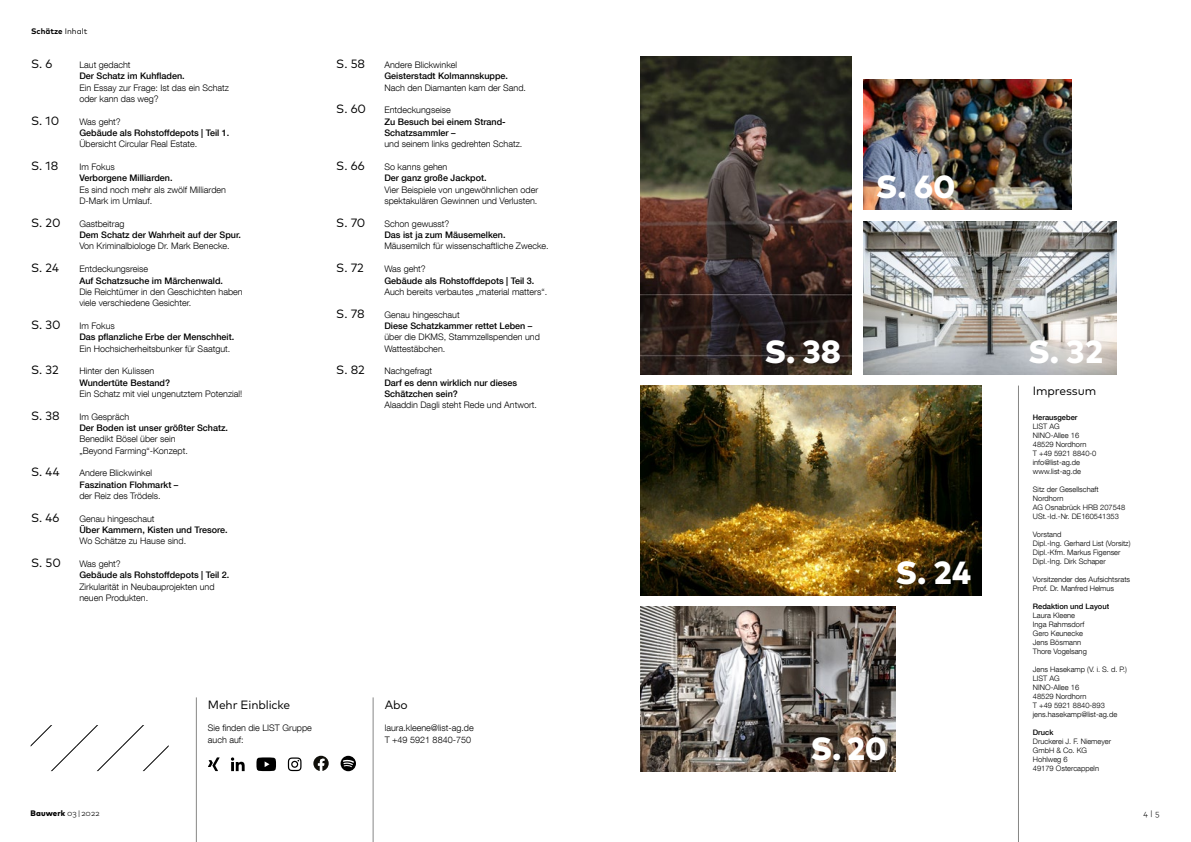
<style>
.page{position:relative;width:1191px;height:842px;background:#fff}
.page>*{position:absolute;margin:0;border:0;box-sizing:border-box;transform-origin:0 0}
.t1{font:800 32px "Mark Pro";color:#fff}
.t2{font:12px "Mark Pro";letter-spacing:-.01em;color:#000}
.t3{font:300 9px/11.3px "Helvetica Neue LT Com";color:#000}
.t4{font:500 9px/11.3px "Helvetica Neue LT Com";color:#000}
.t5{font:800 8px "Mark Pro";letter-spacing:.01em;color:#000}
.t6{font:700 8px "Mark Pro";color:#000}
.t7{font:300 8px "Mark Pro";color:#000}
.t8{font:300 7.5px/9px "Helvetica Neue LT Com";color:#000}
.t9{font:500 7.5px "Helvetica Neue LT Com";color:#000}
.s1{font-weight:400}
.s2{font-weight:300}
</style>
<div class="page">
<img style="left:863px;top:80px;width:208px;height:130px">
<img style="left:863px;top:221px;width:253px;height:153px">
<img style="left:641px;top:386px;width:340px;height:209px">
<img style="left:641px;top:57px;width:210px;height:317px">
<img style="left:641px;top:607px;width:254px;height:164px">
<hr style="left:373px;top:697px;width:1px;height:145px;background:#878786">
<hr style="left:196px;top:697px;width:1px;height:145px;background:#878786">
<hr style="left:1018px;top:386px;width:1px;height:456px;background:#878786">
<svg style="left:31px;top:725px;width:138px;height:46px"></svg>
<svg style="left:208px;top:757px;width:12px;height:14px"></svg>
<svg style="left:231px;top:757px;width:14px;height:14px"></svg>
<svg style="left:256px;top:757px;width:20px;height:14px"></svg>
<svg style="left:288px;top:757px;width:13px;height:14px"></svg>
<svg style="left:340px;top:756px;width:16px;height:15px"></svg>
<svg style="left:313px;top:756px;width:16px;height:15px"></svg>
<p class="t6" style="left:31px;top:25px;width:58px">Schätze <span class="s1">Inhalt</span></p>
<h2 class="t2" style="left:31px;top:55px;width:23px">S. 6</h2>
<p class="t3" style="left:79px;top:60px;width:53px">Laut gedacht</p>
<p class="t4" style="left:79px;top:72px;width:107px">Der Schatz im Kuhfladen.</p>
<p class="t3" style="left:79px;top:83px;width:151px">Ein Essay zur Frage: Ist das ein Schatz oder kann das weg?</p>
<h2 class="t2" style="left:31px;top:111px;width:29px">S. 10</h2>
<p class="t3" style="left:79px;top:117px;width:43px">Was geht?</p>
<p class="t4" style="left:79px;top:128px;width:151px">Gebäude als Rohstoffdepots | Teil 1.</p>
<p class="t3" style="left:79px;top:140px;width:119px">Übersicht Circular Real Estate.</p>
<h2 class="t2" style="left:31px;top:157px;width:29px">S. 18</h2>
<p class="t3" style="left:79px;top:163px;width:37px">Im Fokus</p>
<p class="t4" style="left:79px;top:174px;width:95px">Verborgene Milliarden.</p>
<p class="t3" style="left:79px;top:185px;width:148px">Es sind noch mehr als zwölf Milliarden<br>D-Mark im Umlauf.</p>
<h2 class="t2" style="left:31px;top:214px;width:31px">S. 20</h2>
<p class="t3" style="left:79px;top:219px;width:47px">Gastbeitrag</p>
<p class="t4" style="left:79px;top:231px;width:163px">Dem Schatz der Wahrheit auf der Spur.</p>
<p class="t3" style="left:79px;top:242px;width:152px">Von Kriminalbiologe Dr. Mark Benecke.</p>
<h2 class="t2" style="left:31px;top:259px;width:29px">S. 24</h2>
<p class="t3" style="left:79px;top:265px;width:70px">Entdeckungsreise</p>
<p class="t4" style="left:79px;top:276px;width:145px">Auf Schatzsuche im Märchenwald.</p>
<p class="t3" style="left:79px;top:287px;width:165px">Die Reichtümer in den Geschichten haben viele verschiedene Gesichter.</p>
<h2 class="t2" style="left:31px;top:316px;width:31px">S. 30</h2>
<p class="t3" style="left:79px;top:321px;width:37px">Im Fokus</p>
<p class="t4" style="left:79px;top:333px;width:156px">Das pflanzliche Erbe der Menschheit.</p>
<p class="t3" style="left:79px;top:344px;width:152px">Ein Hochsicherheitsbunker für Saatgut.</p>
<h2 class="t2" style="left:31px;top:361px;width:29px">S. 32</h2>
<p class="t3" style="left:79px;top:367px;width:76px">Hinter den Kulissen</p>
<p class="t4" style="left:79px;top:378px;width:92px">Wundertüte Bestand?</p>
<p class="t3" style="left:79px;top:389px;width:164px">Ein Schatz mit viel ungenutztem Potenzial!</p>
<h2 class="t2" style="left:31px;top:406px;width:30px">S. 38</h2>
<p class="t3" style="left:79px;top:412px;width:51px">Im Gespräch</p>
<p class="t4" style="left:79px;top:423px;width:150px">Der Boden ist unser größter Schatz.</p>
<p class="t3" style="left:79px;top:435px;width:110px">Benedikt Bösel über sein „Beyond Farming“-Konzept.</p>
<h2 class="t2" style="left:31px;top:463px;width:30px">S. 44</h2>
<p class="t3" style="left:79px;top:469px;width:74px">Andere Blickwinkel</p>
<p class="t4" style="left:79px;top:480px;width:100px">Faszination Flohmarkt –</p>
<p class="t3" style="left:79px;top:491px;width:83px">der Reiz des Trödels.</p>
<h2 class="t2" style="left:31px;top:508px;width:30px">S. 46</h2>
<p class="t3" style="left:79px;top:514px;width:77px">Genau hingeschaut</p>
<p class="t4" style="left:79px;top:525px;width:150px">Über Kammern, Kisten und Tresore.</p>
<p class="t3" style="left:79px;top:537px;width:108px">Wo Schätze zu Hause sind.</p>
<h2 class="t2" style="left:31px;top:554px;width:31px">S. 50</h2>
<p class="t3" style="left:79px;top:559px;width:43px">Was geht?</p>
<p class="t4" style="left:79px;top:571px;width:151px">Gebäude als Rohstoffdepots | Teil 2.</p>
<p class="t3" style="left:79px;top:582px;width:137px">Zirkularität in Neubauprojekten und neuen Produkten.</p>
<h2 class="t2" style="left:336px;top:55px;width:30px">S. 58</h2>
<p class="t3" style="left:384px;top:60px;width:74px">Andere Blickwinkel</p>
<p class="t4" style="left:384px;top:72px;width:125px">Geisterstadt Kolmannskuppe.</p>
<p class="t3" style="left:384px;top:83px;width:143px">Nach den Diamanten kam der Sand.</p>
<h2 class="t2" style="left:336px;top:100px;width:31px">S. 60</h2>
<p class="t3" style="left:384px;top:106px;width:68px">Entdeckungseise</p>
<p class="t4" style="left:384px;top:117px;width:123px">Zu Besuch bei einem Strand-<br>Schatzsammler –</p>
<p class="t3" style="left:384px;top:140px;width:139px">und seinem links gedrehten Schatz.</p>
<h2 class="t2" style="left:336px;top:157px;width:30px">S. 66</h2>
<p class="t3" style="left:384px;top:163px;width:64px">So kanns gehen</p>
<p class="t4" style="left:384px;top:174px;width:104px">Der ganz große Jackpot.</p>
<p class="t3" style="left:384px;top:185px;width:155px">Vier Beispiele von ungewöhnlichen oder spektakulären Gewinnen und Verlusten.</p>
<h2 class="t2" style="left:336px;top:214px;width:31px">S. 70</h2>
<p class="t3" style="left:384px;top:219px;width:66px">Schon gewusst?</p>
<p class="t4" style="left:384px;top:231px;width:123px">Das ist ja zum Mäusemelken.</p>
<p class="t3" style="left:384px;top:242px;width:166px">Mäusemilch für wissenschaftliche Zwecke.</p>
<h2 class="t2" style="left:336px;top:259px;width:29px">S. 72</h2>
<p class="t3" style="left:384px;top:265px;width:43px">Was geht?</p>
<p class="t4" style="left:384px;top:276px;width:151px">Gebäude als Rohstoffdepots | Teil 3.</p>
<p class="t3" style="left:384px;top:287px;width:164px">Auch bereits verbautes „material matters“.</p>
<h2 class="t2" style="left:336px;top:304px;width:30px">S. 78</h2>
<p class="t3" style="left:384px;top:310px;width:77px">Genau hingeschaut</p>
<p class="t4" style="left:384px;top:321px;width:149px">Diese Schatzkammer rettet Leben –</p>
<p class="t3" style="left:384px;top:333px;width:157px">über die DKMS, Stammzellspenden und<br>Wattestäbchen.</p>
<h2 class="t2" style="left:336px;top:361px;width:30px">S. 82</h2>
<p class="t3" style="left:384px;top:367px;width:49px">Nachgefragt</p>
<p class="t4" style="left:384px;top:378px;width:134px">Darf es denn wirklich nur dieses<br>Schätzchen sein?</p>
<p class="t3" style="left:384px;top:401px;width:154px">Alaaddin Dagli steht Rede und Antwort.</p>
<h2 class="t2" style="left:208px;top:695px;width:84px">Mehr Einblicke</h2>
<p class="t3" style="left:208px;top:724px;width:105px">Sie finden die LIST Gruppe auch auf:</p>
<h2 class="t2" style="left:385px;top:695px;width:24px">Abo</h2>
<p class="t3" style="left:385px;top:724px;width:91px">laura.kleene@list-ag.de<br>T +49 5921 8840-750</p>
<h1 class="t1" style="left:876px;top:163px;width:81px">S. 60</h1>
<h1 class="t1" style="left:764px;top:327px;width:78px">S. 38</h1>
<h1 class="t1" style="left:1028px;top:327px;width:76px">S. 32</h1>
<h1 class="t1" style="left:895px;top:548px;width:77px">S. 24</h1>
<h1 class="t1" style="left:810px;top:724px;width:78px">S. 20</h1>
<h2 class="t2" style="left:1033px;top:382px;width:65px">Impressum</h2>
<p class="t9" style="left:1033px;top:415px;width:46px">Herausgeber</p>
<p class="t8" style="left:1033px;top:423px;width:65px">LIST AG<br>NINO-Allee 16<br>48529 Nordhorn<br>T +49 5921 8840-0 info@list-ag.de www.list-ag.de</p>
<p class="t8" style="left:1033px;top:486px;width:94px">Sitz der Gesellschaft<br>Nordhorn<br>AG Osnabrück HRB 207548<br>USt.-Id.-Nr. DE160541353</p>
<p class="t8" style="left:1033px;top:531px;width:99px">Vorstand<br>Dipl.-Ing. Gerhard List (Vorsitz)<br>Dipl.-Kfm. Markus Figenser<br>Dipl.-Ing. Dirk Schaper</p>
<p class="t8" style="left:1033px;top:576px;width:99px">Vorsitzender des Aufsichtsrats<br>Prof. Dr. Manfred Helmus</p>
<p class="t9" style="left:1033px;top:604px;width:78px">Redaktion und Layout</p>
<p class="t8" style="left:1033px;top:612px;width:55px">Laura Kleene<br>Inga Rahmsdorf<br>Gero Keunecke<br>Jens Bösmann<br>Thore Vogelsang</p>
<p class="t8" style="left:1033px;top:666px;width:96px">Jens Hasekamp (V. i. S. d. P.)<br>LIST AG<br>NINO-Allee 16<br>48529 Nordhorn<br>T +49 5921 8840-893 jens.hasekamp@list-ag.de</p>
<p class="t9" style="left:1033px;top:730px;width:22px">Druck</p>
<p class="t8" style="left:1033px;top:738px;width:80px">Druckerei J. F. Niemeyer<br>GmbH &amp; Co. KG<br>Hohlweg 6<br>49179 Ostercappeln</p>
<p class="t5" style="left:31px;top:807px;width:70px">Bauwerk <span class="s2">03 | 2022</span></p>
<p class="t7" style="left:1143px;top:808px;width:18px">4 | 5</p>
</div>
